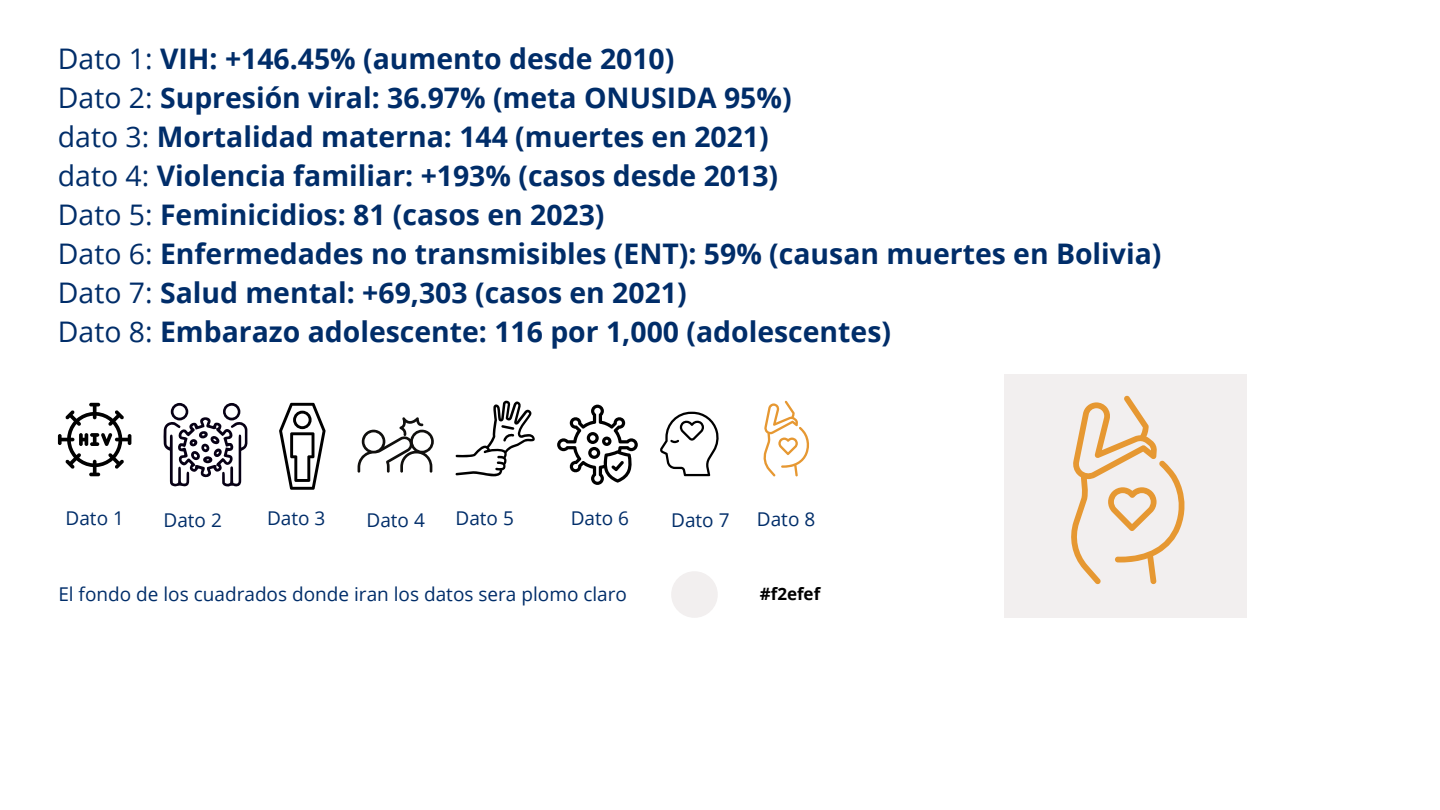
<style>
.page{position:relative;width:1440px;height:810px;background:#fff}
.page>*{position:absolute;margin:0;border:0;box-sizing:border-box;transform-origin:0 0}
.t1{font:700 28.4px/39px "Open Sans";color:#002d69}
.t2{font:19px "Open Sans";color:#002d69}
.t3{font:700 17px "Open Sans";color:#000}
.s1{font-weight:400}
</style>
<div class="page">
<svg style="left:58px;top:403px;width:73px;height:73px"></svg>
<svg style="left:164px;top:403px;width:83px;height:84px"></svg>
<svg style="left:279px;top:403px;width:47px;height:87px"></svg>
<svg style="left:358px;top:417px;width:76px;height:56px"></svg>
<svg style="left:456px;top:401px;width:79px;height:75px"></svg>
<svg style="left:557px;top:405px;width:81px;height:80px"></svg>
<svg style="left:660px;top:412px;width:59px;height:64px"></svg>
<svg style="left:763px;top:401px;width:46px;height:75px"></svg>
<div style="left:671px;top:571px;width:47px;height:47px;background:#f2efef;border-radius:50%"></div>
<div style="left:1004px;top:375px;width:243px;height:243px;background:#f2efef"></div>
<svg style="left:1071px;top:395px;width:114px;height:189px"></svg>
<h1 class="t1" style="left:58px;top:38px;width:1105px"><span class="s1">Dato 1:</span> VIH: +146.45% (aumento desde 2010)<br><span class="s1">Dato 2:</span> Supresión viral: 36.97% (meta ONUSIDA 95%)<br><span class="s1">dato 3:</span> Mortalidad materna: 144 (muertes en 2021)<br><span class="s1">dato 4:</span> Violencia familiar: +193% (casos desde 2013)<br><span class="s1">Dato 5:</span> Feminicidios: 81 (casos en 2023)<br><span class="s1">Dato 6:</span> Enfermedades no transmisibles (ENT): 59% (causan muertes en Bolivia)<br><span class="s1">Dato 7:</span> Salud mental: +69,303 (casos en 2021)<br><span class="s1">Dato 8:</span> Embarazo adolescente: 116 por 1,000 (adolescentes)</h1>
<p class="t2" style="left:66px;top:505px;width:60px">Dato 1</p>
<p class="t2" style="left:164px;top:506px;width:60px">Dato 2</p>
<p class="t2" style="left:267px;top:505px;width:60px">Dato 3</p>
<p class="t2" style="left:367px;top:506px;width:60px">Dato 4</p>
<p class="t2" style="left:456px;top:505px;width:60px">Dato 5</p>
<p class="t2" style="left:571px;top:505px;width:60px">Dato 6</p>
<p class="t2" style="left:671px;top:506px;width:60px">Dato 7</p>
<p class="t2" style="left:757px;top:506px;width:60px">Dato 8</p>
<h2 class="t2" style="left:58px;top:581px;width:570px">El fondo de los cuadrados donde iran los datos sera plomo claro</h2>
<h2 class="t3" style="left:760px;top:582px;width:62px">#f2efef</h2>
</div>
